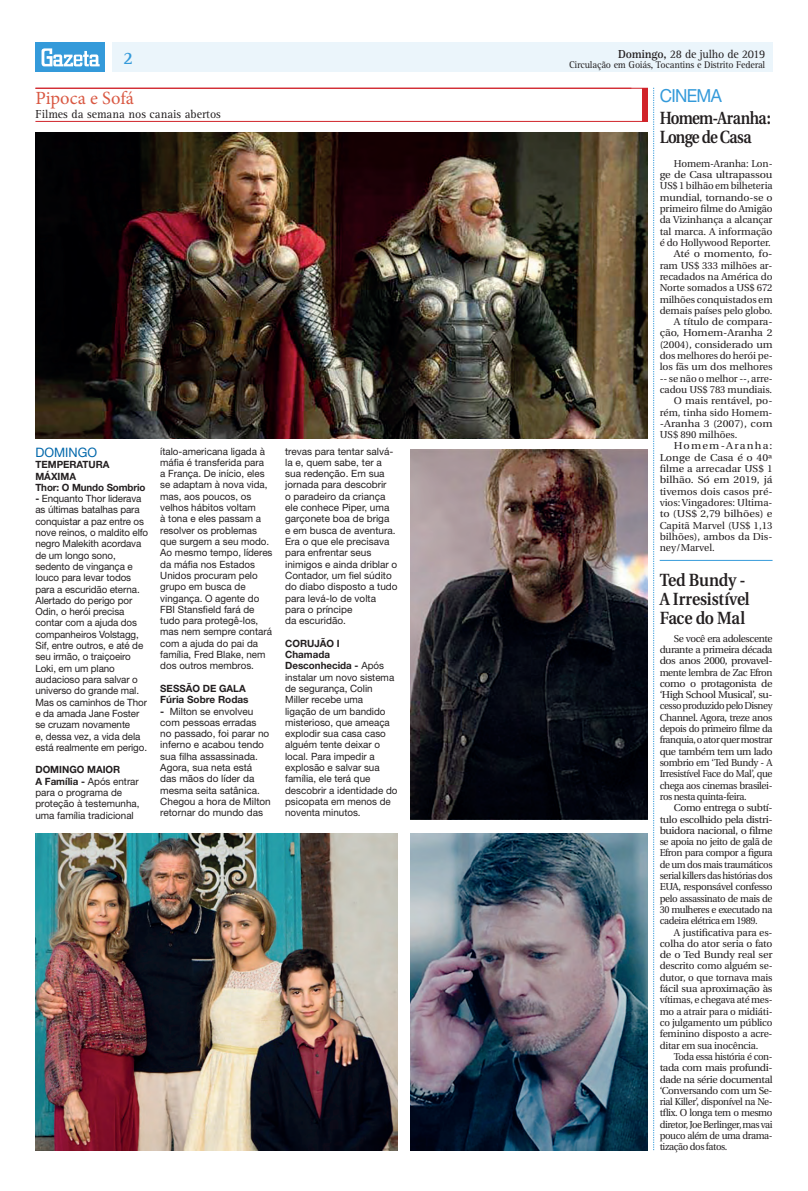
<style>
.page{position:relative;width:808px;height:1191px;background:#fff}
.page>*{position:absolute;margin:0;border:0;box-sizing:border-box;transform-origin:0 0}
.t1{font:18.6px "Minion Pro";color:#d95842}
.Retranca{font:18px "Helvetica Neue";letter-spacing:-.04em;color:#349ada;scale:.95 1}
.t2{font:700 18px "Rotis Serif";color:#349ada}
.Manchete{font:600 17.6px/19px "Utopia";letter-spacing:-.02em;color:#231f20;scale:.9 1}
.Manchete-2{font:600 17.6px/19px "Utopia";letter-spacing:-.04em;color:#231f20;scale:.85 1}
.Tit_Colunas{font:13px "Helvetica Neue";color:#0067aa}
.t3{font:12px "Rotis Serif";color:#231f20}
.t4{font:12px "Rotis Serif";letter-spacing:-.02em;color:#231f20}
.txt_colunas{font:10px/11.3px "Helvetica Neue";color:#231f20}
.TExto_Corrido{font:10px/11.3px "Utopia";letter-spacing:-.01em;color:#231f20;text-align:justify}
.TExto_Corrido-2{font:10px/11.3px "Utopia";letter-spacing:-.01em;color:#231f20;text-align:justify;scale:1.1 1}
.TExto_Corrido-3{font:10px/11.3px "Utopia";letter-spacing:-.01em;color:#231f20;text-align:justify;scale:1.04 1}
.TExto_Corrido-4{font:10px/11.3px "Utopia";letter-spacing:-.01em;color:#231f20;text-align:justify;scale:1.06 1}
.TExto_Corrido-5{font:10px/11.3px "Utopia";letter-spacing:-.01em;color:#231f20;text-align:justify;scale:.96 1}
.txt_colunas-2{font:700 10px/11.3px "Helvetica Neue";color:#231f20}
.t5{font:10px "Rotis Serif";letter-spacing:-.02em;color:#231f20}
.s1{font-weight:700}
</style>
<div class="page">
<div style="left:112px;top:43px;width:660px;height:29px;background:#ebf5fb"></div>
<div style="left:35px;top:43px;width:70px;height:29px;background:#349ada"></div>
<svg style="left:42px;top:48px;width:58px;height:18px"></svg>
<svg style="left:653px;top:88px;width:1px;height:1062px"></svg>
<div style="left:643px;top:88px;width:5px;height:34px;background:#d1232a"></div>
<hr style="left:35px;top:88px;width:613px;height:1px;background:#d1232a">
<hr style="left:35px;top:121px;width:612px;height:1px;background:#d1232a">
<img style="left:35px;top:133px;width:613px;height:305px">
<img style="left:35px;top:834px;width:363px;height:316px">
<img style="left:410px;top:834px;width:238px;height:316px">
<img style="left:410px;top:449px;width:238px;height:370px">
<hr style="left:660px;top:560px;width:112px;height:1px;background:#349ada">
<p class="t2" style="left:123px;top:48px;width:12px">2</p>
<p class="t1" style="left:35px;top:85px;width:100px">Pipoca e Sofá</p>
<p class="t3" style="left:35px;top:107px;width:187px">Filmes da semana nos canais abertos</p>
<p class="Tit_Colunas" style="left:35px;top:444px;width:63px">DOMINGO</p>
<p class="txt_colunas-2" style="left:35px;top:459px;width:76px">TEMPERATURA<br>MÁXIMA</p>
<p class="txt_colunas-2" style="left:35px;top:481px;width:112px">Thor: O Mundo Sombrio</p>
<p class="txt_colunas" style="left:35px;top:493px;width:114px"><span class="s1">-</span> Enquanto Thor liderava as últimas batalhas para conquistar a paz entre os nove reinos, o maldito elfo negro Malekith acordava de um longo sono, sedento de vingança e louco para levar todos para a escuridão eterna.<br>Alertado do perigo por<br>Odin, o herói precisa contar com a ajuda dos companheiros Volstagg,<br>Sif, entre outros, e até de seu irmão, o traiçoeiro<br>Loki, em um plano audacioso para salvar o universo do grande mal.<br>Mas os caminhos de Thor e da amada Jane Foster se cruzam novamente<br>e, dessa vez, a vida dela está realmente em perigo.</p>
<p class="txt_colunas-2" style="left:35px;top:764px;width:86px">DOMINGO MAIOR</p>
<p class="txt_colunas" style="left:35px;top:775px;width:106px"><span class="s1">A Família -</span> Após entrar para o programa de proteção à testemunha, uma família tradicional</p>
<p class="txt_colunas" style="left:160px;top:445px;width:114px">ítalo-americana ligada à máfia é transferida para<br>a França. De início, eles se adaptam à nova vida, mas, aos poucos, os velhos hábitos voltam<br>à tona e eles passam a resolver os problemas que surgem a seu modo.<br>Ao mesmo tempo, líderes da máfia nos Estados<br>Unidos procuram pelo grupo em busca de vingança. O agente do<br>FBI Stansfield fará de tudo para protegê-los, mas nem sempre contará com a ajuda do pai da família, Fred Blake, nem dos outros membros.</p>
<p class="txt_colunas-2" style="left:160px;top:682px;width:87px">SESSÃO DE GALA</p>
<p class="txt_colunas-2" style="left:160px;top:694px;width:90px">Fúria Sobre Rodas</p>
<p class="txt_colunas" style="left:160px;top:705px;width:112px"><span class="s1">-</span> Milton se envolveu com pessoas erradas<br>no passado, foi parar no inferno e acabou tendo sua filha assassinada.<br>Agora, sua neta está das mãos do líder da mesma seita satânica.<br>Chegou a hora de Milton retornar do mundo das</p>
<p class="txt_colunas" style="left:285px;top:445px;width:114px">trevas para tentar salvá&shy;la e, quem sabe, ter a sua redenção. Em sua jornada para descobrir<br>o paradeiro da criança ele conhece Piper, uma garçonete boa de briga<br>e em busca de aventura.<br>Era o que ele precisava para enfrentar seus inimigos e ainda driblar o<br>Contador, um fiel súdito do diabo disposto a tudo para levá-lo de volta para o príncipe</p>
<p class="txt_colunas" style="left:285px;top:615px;width:62px">da escuridão.</p>
<p class="txt_colunas-2" style="left:285px;top:637px;width:56px">CORUJÃO I</p>
<p class="txt_colunas" style="left:285px;top:648px;width:114px"><span class="s1">Chamada<br>Desconhecida -</span> Após instalar um novo sistema de segurança, Colin<br>Miller recebe uma<br>ligação de um bandido misterioso, que ameaça explodir sua casa caso alguém tente deixar o local. Para impedir a explosão e salvar sua família, ele terá que descobrir a identidade do psicopata em menos de noventa minutos.</p>
<p class="t4" style="left:618px;top:47px;width:149px"><span class="s1">Domingo,</span> 28 de julho de 2019</p>
<p class="t5" style="left:569px;top:59px;width:198px">Circulação em Goiás, Tocantins e Distrito Federal</p>
<p class="Retranca" style="left:660px;top:85px;width:67px">CINEMA</p>
<p class="Manchete-2" style="left:660px;top:108px;width:132px">Homem-Aranha:<br>Longe de Casa</p>
<p class="TExto_Corrido" style="left:660px;top:158px;width:114px;text-indent:14px">Homem-Aranha: Lon&shy;ge de Casa ultrapassou US$ 1 bilhão em bilheteria mundial, tornando-se o primeiro filme do Amigão da Vizinhança a alcançar tal marca. A informação é do Hollywood Reporter.</p>
<p class="TExto_Corrido-2" style="left:660px;top:248px;width:104px;text-indent:14px">Até o momento, fo&shy;ram US$ 333 milhões ar&shy;recadados na América do Norte somados a US$ 672 milhões conquistados em demais países pelo globo.</p>
<p class="TExto_Corrido-4" style="left:660px;top:316px;width:108px;text-indent:14px">A título de compara&shy;ção, Homem-Aranha 2 (2004), considerado um dos melhores do herói pe&shy;los fãs um dos melhores -- se não o melhor --, arre&shy;cadou US$ 783 mundiais.</p>
<p class="TExto_Corrido-4" style="left:660px;top:395px;width:108px;text-indent:14px">O mais rentável, po&shy;rém, tinha sido Homem--Aranha 3 (2007), com US$ 890 milhões.</p>
<p class="TExto_Corrido-2" style="left:660px;top:440px;width:104px;text-indent:14px">Homem-Aranha:<br>Longe de Casa é o 40ª filme a arrecadar US$ 1 bilhão. Só em 2019, já tivemos dois casos pré&shy;vios: Vingadores: Ultima&shy;to (US$ 2,79 bilhões) e Capitã Marvel (US$ 1,13 bilhões), ambos da Dis&shy;ney/Marvel.</p>
<p class="Manchete" style="left:660px;top:570px;width:97px">Ted Bundy -</p>
<p class="Manchete" style="left:660px;top:589px;width:101px">A Irresistível<br>Face do Mal</p>
<p class="TExto_Corrido" style="left:660px;top:633px;width:114px;text-indent:14px">Se você era adolescente durante a primeira década dos anos 2000, provavel&shy;mente lembra de Zac Efron como o protagonista de ‘High School Musical’, su&shy;cesso produzido pelo Disney Channel. Agora, treze anos depois do primeiro filme da franquia, o ator quer mostrar que também tem um lado sombrio em ‘Ted Bundy - A Irresistível Face do Mal’, que chega aos cinemas brasilei&shy;ros nesta quinta-feira.</p>
<p class="TExto_Corrido-3" style="left:660px;top:802px;width:110px;text-indent:14px">Como entrega o subtí&shy;tulo escolhido pela distri&shy;buidora nacional, o filme se apoia no jeito de galã de Efron para compor a figura de um dos mais traumáticos serial killers das histórias dos EUA, responsável confesso pelo assassinato de mais de 30 mulheres e executado na cadeira elétrica em 1989.</p>
<p class="TExto_Corrido" style="left:660px;top:926px;width:114px;text-indent:14px">A justificativa para es&shy;colha do ator seria o fato de o Ted Bundy real ser descrito como alguém se&shy;dutor, o que tornava mais fácil sua aproximação às vítimas, e chegava até mes&shy;mo a atrair para o midiáti&shy;co julgamento um público feminino disposto a acre&shy;ditar em sua inocência.</p>
<p class="TExto_Corrido-5" style="left:660px;top:1051px;width:119px;text-indent:14px">Toda essa história é con&shy;tada com mais profundi&shy;dade na série documental ‘Conversando com um Se&shy;rial Killer’, disponível na Ne&shy;tflix. O longa tem o mesmo diretor, Joe Berlinger, mas vai pouco além de uma drama&shy;tização dos fatos.</p>
</div>
